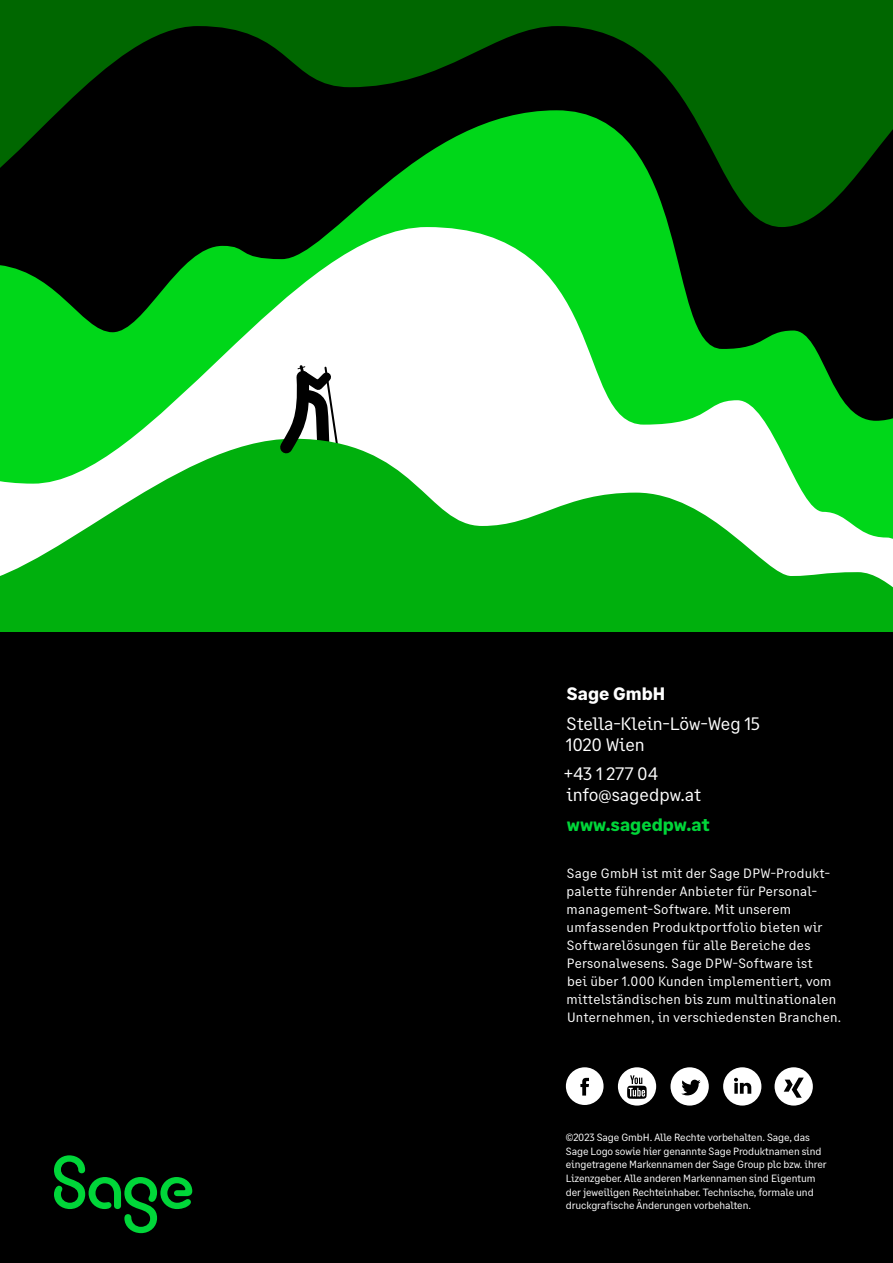
<style>
.page{position:relative;width:893px;height:1263px;background:#000}
.page>*{position:absolute;margin:0;border:0;box-sizing:border-box;transform-origin:0 0}
.t1{font:18px/21px "Sage Text";color:#fff}
.t2{font:700 18px "Sage Text";color:#00d639}
.t3{font:700 18px "Sage Text";color:#fff}
.t4{font:13.5px/18px "Sage Text";letter-spacing:.02em;color:#fff}
.t5{font:10.5px/13.5px "Sage Text";letter-spacing:-.01em;color:#fff}
</style>
<div class="page">
<svg style="left:54px;top:1155px;width:138px;height:78px"></svg>
<svg style="left:566px;top:1067px;width:37px;height:38px"></svg>
<svg style="left:618px;top:1067px;width:38px;height:38px"></svg>
<svg style="left:670px;top:1067px;width:39px;height:38px"></svg>
<svg style="left:723px;top:1067px;width:38px;height:38px"></svg>
<svg style="left:775px;top:1067px;width:38px;height:38px"></svg>
<div style="left:0;top:0;width:893px;height:26px;background:#006700"></div>
<svg style="left:0;top:26px;width:893px;height:84px;fill:#006700"></svg>
<svg style="left:0;top:110px;width:893px;height:117px"></svg>
<svg style="left:0;top:227px;width:893px;height:212px"></svg>
<svg style="left:0;top:439px;width:893px;height:192px;background:#49c953"></svg>
<svg style="left:270px;top:363px;width:71px;height:101px"></svg>
<h1 class="t3" style="left:567px;top:682px;width:100px">Sage GmbH</h1>
<h1 class="t1" style="left:566px;top:713px;width:196px">Stella-Klein-Löw-Weg 15<br>1020 Wien</h1>
<h1 class="t1" style="left:564px;top:763px;width:138px">+43 1 277 04 info@sagedpw.at</h1>
<h1 class="t2" style="left:567px;top:813px;width:144px">www.sagedpw.at</h1>
<p class="t4" style="left:567px;top:864px;width:276px">Sage GmbH ist mit der Sage DPW-Produkt&shy;palette führender Anbieter für Personal&shy;management-Software. Mit unserem umfassenden Produktportfolio bieten wir Softwarelösungen für alle Bereiche des Personalwesens. Sage DPW-Software ist<br>bei über 1.000 Kunden implementiert, vom mittelständischen bis zum multinationalen Unternehmen, in verschiedensten Branchen.</p>
<p class="t5" style="left:566px;top:1131px;width:262px">©2023 Sage GmbH. Alle Rechte vorbehalten. Sage, das Sage Logo sowie hier genannte Sage Produktnamen sind eingetragene Markennamen der Sage Group plc bzw. ihrer Lizenzgeber. Alle anderen Markennamen sind Eigentum der jeweiligen Rechteinhaber. Technische, formale und druckgrafische Änderungen vorbehalten.</p>
</div>
